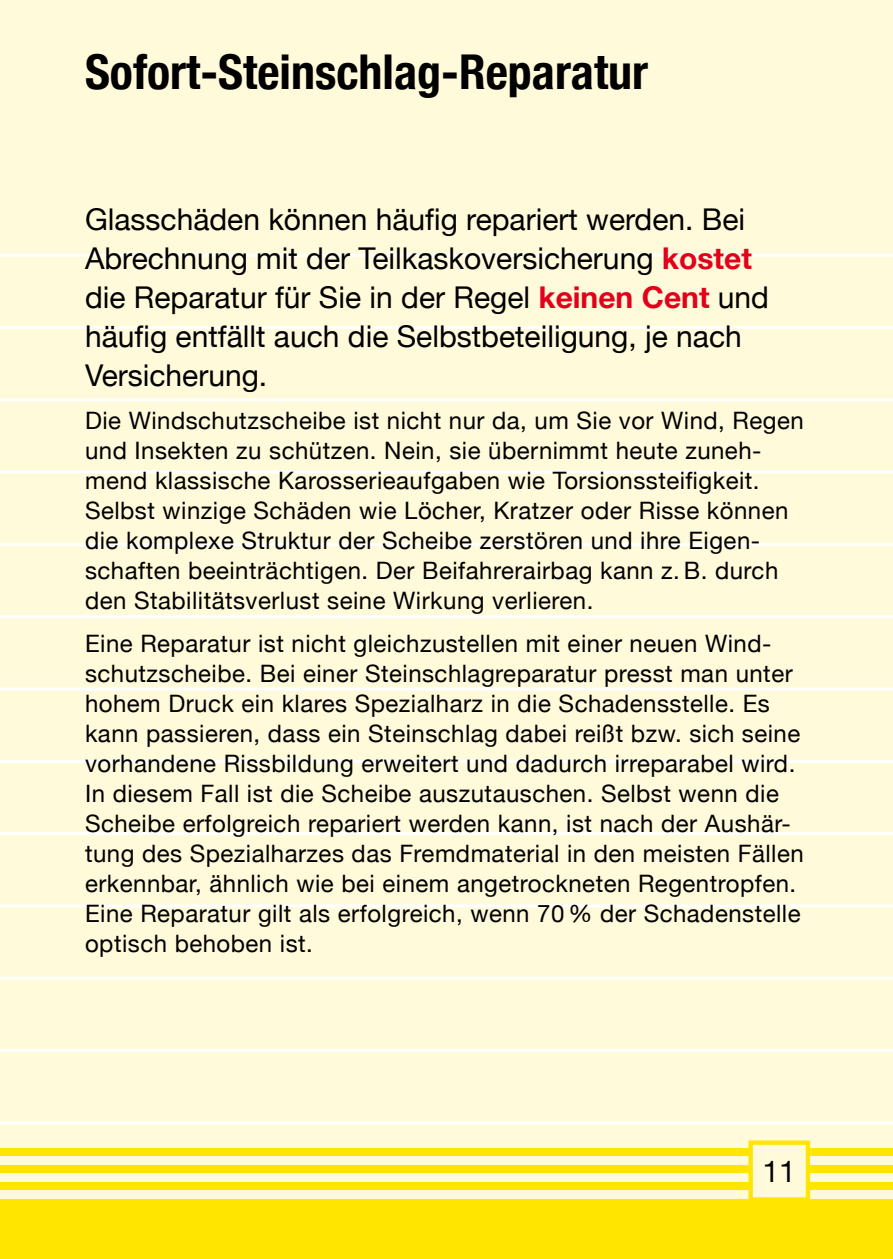
<style>
.page{position:relative;width:893px;height:1259px;background:#fffada}
.page>*{position:absolute;margin:0;border:0;box-sizing:border-box;transform-origin:0 0}
.t1{font:700 condensed 48px "Helvetica Neue";color:#000}
.t2{font:30px/39px "Helvetica Neue";color:#000}
.t3{font:24px/30px "Helvetica Neue";letter-spacing:.02em;color:#000}
.s1{font-weight:700;color:#e2001a}
</style>
<div class="page">
<div style="left:0;top:1199px;width:893px;height:60px;background:#ffe500"></div>
<div style="left:0;top:1182px;width:893px;height:8px;background:#ffe500"></div>
<div style="left:0;top:1165px;width:893px;height:8px;background:#ffe500"></div>
<div style="left:0;top:1148px;width:893px;height:8px;background:#ffe500"></div>
<hr style="left:0;top:1121px;width:893px;height:3px;background:#fff">
<hr style="left:0;top:1049px;width:893px;height:3px;background:#fff">
<hr style="left:0;top:976px;width:893px;height:3px;background:#fff">
<hr style="left:0;top:904px;width:893px;height:3px;background:#fff">
<hr style="left:0;top:832px;width:893px;height:3px;background:#fff">
<hr style="left:0;top:760px;width:893px;height:3px;background:#fff">
<hr style="left:0;top:687px;width:893px;height:3px;background:#fff">
<hr style="left:0;top:615px;width:893px;height:3px;background:#fff">
<hr style="left:0;top:543px;width:893px;height:3px;background:#fff">
<hr style="left:0;top:470px;width:893px;height:3px;background:#fff">
<hr style="left:0;top:398px;width:893px;height:3px;background:#fff">
<hr style="left:0;top:326px;width:893px;height:3px;background:#fff">
<hr style="left:0;top:254px;width:893px;height:3px;background:#fff">
<div style="left:748px;top:1140px;width:62px;height:61px;background:#fffada;border:4px solid #ffe500"></div>
<h1 class="t1" style="left:85px;top:32px;width:565px">Sofort-Steinschlag-Reparatur</h1>
<p class="t2" style="left:85px;top:202px;width:685px">Glasschäden können häufig repariert werden. Bei Abrechnung mit der Teilkaskoversicherung <span class="s1">kostet </span>die Reparatur für Sie in der Regel <span class="s1">keinen Cent</span> und häufig entfällt auch die Selbstbeteiligung, je nach Versicherung.</p>
<p class="t3" style="left:85px;top:407px;width:720px">Die Windschutzscheibe ist nicht nur da, um Sie vor Wind, Regen und Insekten zu schützen. Nein, sie übernimmt heute zuneh&shy;mend klassische Karosserieaufgaben wie Torsionssteifigkeit.<br>Selbst winzige Schäden wie Löcher, Kratzer oder Risse können die komplexe Struktur der Scheibe zerstören und ihre Eigen&shy;schaften beeinträchtigen. Der Beifahrerairbag kann z.B. durch den Stabilitätsverlust seine Wirkung verlieren.</p>
<p class="t3" style="left:85px;top:629px;width:720px">Eine Reparatur ist nicht gleichzustellen mit einer neuen Wind&shy;schutzscheibe. Bei einer Steinschlagreparatur presst man unter hohem Druck ein klares Spezialharz in die Schadensstelle. Es kann passieren, dass ein Steinschlag dabei reißt bzw. sich seine vorhandene Rissbildung erweitert und dadurch irreparabel wird.<br>In diesem Fall ist die Scheibe auszutauschen. Selbst wenn die Scheibe erfolgreich repariert werden kann, ist nach der Aushär&shy;tung des Spezialharzes das Fremdmaterial in den meisten Fällen erkennbar, ähnlich wie bei einem angetrockneten Regentropfen.<br>Eine Reparatur gilt als erfolgreich, wenn 70% der Schadenstelle optisch behoben ist.</p>
<p class="t2" style="left:762px;top:1153px;width:35px">11</p>
</div>
